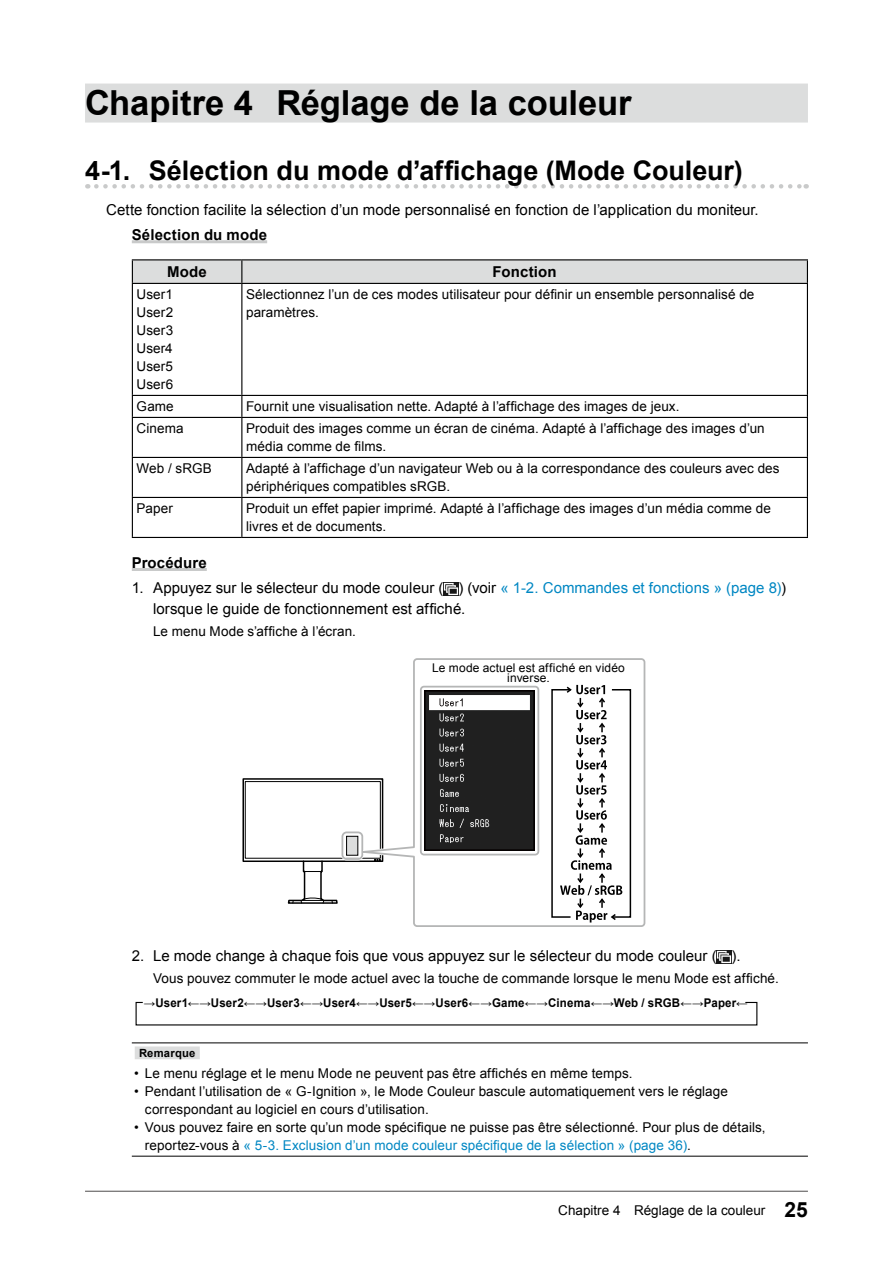
<style>
.page{position:relative;width:893px;height:1263px;background:#fff}
.page>*{position:absolute;margin:0;border:0;box-sizing:border-box;transform-origin:0 0}
.t1{font:700 34.5px "Arial";letter-spacing:-.005em;color:#000}
.t2{font:700 27px "Arial";color:#000}
.t3{font:15px/21px "Arial";letter-spacing:.005em;color:#000}
.t4{font:700 15px "Arial";letter-spacing:.01em;color:#000}
.t5{font:13.5px/18px "Arial";letter-spacing:.005em;color:#000}
.t6{font:700 12px "Arial";letter-spacing:.015em;color:#000;scale:.96 1}
.t7{font:12px/10.5px "Arial";letter-spacing:.01em;color:#000;text-align:center}
.t8{font:700 11.25px "Arial";letter-spacing:.02em;color:#000}
.s1{color:#0087c3}
.s2{font-weight:700;font-size:21px}
</style>
<div class="page">
<hr style="left:85px;top:1191px;width:723px;height:1px;background:#595757">
<div style="left:85px;top:84px;width:723px;height:39px;background:#dcdddd"></div>
<svg style="left:96px;top:184px;width:711px;height:5px"></svg>
<hr style="left:132px;top:240px;width:135px;height:3px;background:#c9caca">
<hr style="left:132px;top:568px;width:75px;height:3px;background:#c9caca">
<hr style="left:132px;top:284px;width:1px;height:111px;background:#000">
<hr style="left:241px;top:284px;width:1px;height:111px;background:#000">
<hr style="left:807px;top:284px;width:1px;height:111px;background:#000">
<hr style="left:132px;top:395px;width:110px;height:1px;background:#000">
<svg style="left:132px;top:396px;width:1px;height:21px"></svg>
<hr style="left:242px;top:395px;width:566px;height:1px;background:#000">
<svg style="left:241px;top:396px;width:1px;height:21px"></svg>
<svg style="left:807px;top:396px;width:1px;height:21px"></svg>
<hr style="left:132px;top:417px;width:110px;height:1px;background:#000">
<hr style="left:132px;top:418px;width:1px;height:39px;background:#000">
<hr style="left:242px;top:417px;width:566px;height:1px;background:#000">
<hr style="left:241px;top:418px;width:1px;height:39px;background:#000">
<hr style="left:807px;top:418px;width:1px;height:39px;background:#000">
<hr style="left:132px;top:457px;width:110px;height:1px;background:#000">
<hr style="left:132px;top:458px;width:1px;height:39px;background:#000">
<hr style="left:242px;top:457px;width:566px;height:1px;background:#000">
<hr style="left:241px;top:458px;width:1px;height:39px;background:#000">
<hr style="left:807px;top:458px;width:1px;height:39px;background:#000">
<hr style="left:132px;top:497px;width:110px;height:1px;background:#000">
<hr style="left:132px;top:498px;width:1px;height:39px;background:#000">
<hr style="left:242px;top:497px;width:566px;height:1px;background:#000">
<hr style="left:241px;top:498px;width:1px;height:39px;background:#000">
<hr style="left:807px;top:498px;width:1px;height:39px;background:#000">
<hr style="left:132px;top:537px;width:110px;height:1px;background:#000">
<hr style="left:242px;top:537px;width:566px;height:1px;background:#000">
<hr style="left:132px;top:259px;width:110px;height:1px;background:#000">
<hr style="left:242px;top:259px;width:566px;height:1px;background:#000">
<svg style="left:132px;top:260px;width:676px;height:23px;background:#d5d5d5"></svg>
<hr style="left:132px;top:283px;width:110px;height:1px;background:#000">
<hr style="left:242px;top:283px;width:566px;height:1px;background:#000">
<img style="left:444px;top:582px;width:14px;height:13px">
<div style="left:242px;top:778px;width:141px;height:84px;border:2px solid #000"></div>
<div style="left:245px;top:781px;width:136px;height:77px;border:1px solid #000"></div>
<svg style="left:287px;top:860px;width:44px;height:44px"></svg>
<svg style="left:344px;top:658px;width:302px;height:269px"></svg>
<img style="left:425px;top:691px;width:110px;height:160px">
<div style="left:420px;top:686px;width:119px;height:169px;border:2px solid #b5b6b6;border-radius:3px"></div>
<div style="left:611px;top:689px;width:20px;height:229px;border:2px solid #000"></div>
<div style="left:551px;top:689px;width:20px;height:229px;border:2px solid #000"></div>
<svg style="left:560px;top:685px;width:62px;height:237px"></svg>
<img style="left:717px;top:950px;width:15px;height:13px">
<svg style="left:135px;top:1001px;width:623px;height:25px"></svg>
<hr style="left:132px;top:1042px;width:676px;height:1px;background:#000">
<hr style="left:132px;top:1156px;width:676px;height:1px;background:#000">
<div style="left:135px;top:1046px;width:65px;height:13px;background:#dcdddd"></div>
<h1 class="t1" style="left:85px;top:80px;width:548px">Chapitre 4 Réglage de la couleur</h1>
<h2 class="t2" style="left:85px;top:153px;width:659px">4-1. Sélection du mode d’affichage (Mode Couleur)</h2>
<p class="t3" style="left:106px;top:199px;width:654px">Cette fonction facilite la sélection d’un mode personnalisé en fonction de l’application du moniteur.</p>
<p class="t4" style="left:132px;top:225px;width:137px">Sélection du mode</p>
<p class="t4" style="left:167px;top:262px;width:41px">Mode</p>
<p class="t4" style="left:493px;top:262px;width:66px">Fonction</p>
<p class="t5" style="left:137px;top:286px;width:38px;text-align:justify">User1<br>User2<br>User3<br>User4<br>User5<br>User6</p>
<p class="t5" style="left:246px;top:286px;width:510px">Sélectionnez l’un de ces modes utilisateur pour définir un ensemble personnalisé de paramètres.</p>
<p class="t5" style="left:137px;top:398px;width:39px">Game</p>
<p class="t5" style="left:246px;top:398px;width:435px">Fournit une visualisation nette. Adapté à l’affichage des images de jeux.</p>
<p class="t5" style="left:137px;top:420px;width:48px">Cinema</p>
<p class="t5" style="left:246px;top:420px;width:520px">Produit des images comme un écran de cinéma. Adapté à l’affichage des images d’un média comme de films.</p>
<p class="t5" style="left:137px;top:460px;width:77px">Web / sRGB</p>
<p class="t5" style="left:246px;top:460px;width:535px">Adapté à l’affichage d’un navigateur Web ou à la correspondance des couleurs avec des périphériques compatibles sRGB.</p>
<p class="t5" style="left:137px;top:500px;width:38px">Paper</p>
<p class="t5" style="left:246px;top:500px;width:526px">Produit un effet papier imprimé. Adapté à l’affichage des images d’un média comme de livres et de documents.</p>
<p class="t4" style="left:132px;top:553px;width:76px">Procédure</p>
<p class="t3" style="left:153px;top:577px;width:634px;text-indent:-21px">1. Appuyez sur le sélecteur du mode couleur ( ) (voir <span class="s1">« 1-2. Commandes et fonctions » (page 8)</span>) lorsque le guide de fonctionnement est affiché.</p>
<p class="t5" style="left:153px;top:622px;width:204px">Le menu Mode s’affiche à l’écran.</p>
<p class="t7" style="left:432px;top:663px;width:194px">Le mode actuel est affiché en vidéo inverse.</p>
<p class="t3" style="left:132px;top:945px;width:610px">2. Le mode change à chaque fois que vous appuyez sur le sélecteur du mode couleur ( ).</p>
<p class="t5" style="left:153px;top:969px;width:627px">Vous pouvez commuter le mode actuel avec la touche de commande lorsque le menu Mode est affiché.</p>
<p class="t6" style="left:144px;top:995px;width:630px">→User1←→User2←→User3←→User4←→User5←→User6←→Game←→Cinema←→Web / sRGB←→Paper←</p>
<p class="t8" style="left:139px;top:1045px;width:58px">Remarque</p>
<p class="t5" style="left:134px;top:1064px;width:500px">• Le menu réglage et le menu Mode ne peuvent pas être affichés en même temps.</p>
<p class="t5" style="left:145px;top:1082px;width:585px;text-indent:-11px">• Pendant l’utilisation de « G-Ignition », le Mode Couleur bascule automatiquement vers le réglage correspondant au logiciel en cours d’utilisation.</p>
<p class="t5" style="left:145px;top:1118px;width:622px;text-indent:-11px">• Vous pouvez faire en sorte qu’un mode spécifique ne puisse pas être sélectionné. Pour plus de détails, reportez-vous à <span class="s1">« 5-3. Exclusion d’un mode couleur spécifique de la sélection » (page 36)</span>.</p>
<p class="t5" style="left:558px;top:1201px;width:251px">Chapitre 4 Réglage de la couleur <span class="s2">25</span></p>
</div>
